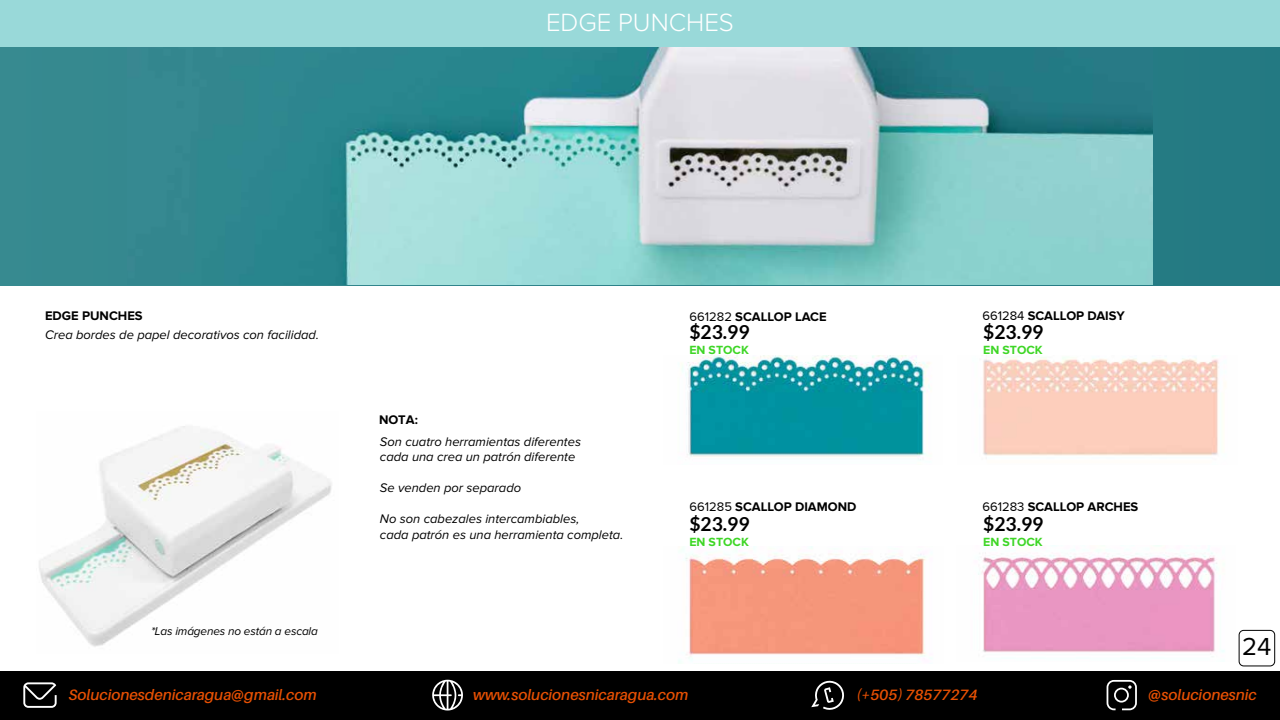
<style>
.page{position:relative;width:1280px;height:720px;background:#fff}
.page>*{position:absolute;margin:0;border:0;box-sizing:border-box;transform-origin:0 0}
.t1{font:300 25.9px "Proxima Nova";color:#fff}
.t2{font:25.5px "Proxima Nova";color:#000}
.t3{font:700 19.3px "Lato";color:#000}
.t4{font:italic 600 15px "Aileron";color:#e75003}
.t5{font:italic 12.9px/15.5px "Proxima Nova";color:#000}
.t6{font:700 12.9px "Proxima Nova";color:#000}
.t7{font:700 12.3px "Proxima Nova";color:#3ed626}
.t8{font:italic 11.8px "Proxima Nova";letter-spacing:-.01em;color:#000}
.s1{font-weight:400}
</style>
<div class="page">
<div style="left:0;top:25px;width:1280px;height:260px;background:linear-gradient(to bottom,#2d8189,#2e828a)"></div>
<img style="left:682px;top:355px;width:248px;height:105px">
<img style="left:978px;top:546px;width:247px;height:107px">
<img style="left:983px;top:355px;width:236px;height:101px">
<img style="left:678px;top:547px;width:254px;height:116px">
<img style="left:39px;top:426px;width:293px;height:221px">
<img style="left:128px;top:47px;width:1024px;height:238px">
<div style="left:0;top:0;width:1280px;height:47px;background:#99d9d9"></div>
<div style="left:1239px;top:630px;width:36px;height:36px;border:1px solid #000;border-radius:5px"></div>
<div style="left:0;top:671px;width:1280px;height:49px;background:#000"></div>
<svg style="left:1107px;top:680px;width:30px;height:30px"></svg>
<svg style="left:23px;top:682px;width:34px;height:26px"></svg>
<svg style="left:432px;top:680px;width:31px;height:31px"></svg>
<svg style="left:811px;top:680px;width:33px;height:30px"></svg>
<h1 class="t1" style="left:546px;top:11px;width:189px">EDGE PUNCHES</h1>
<p class="t6" style="left:45px;top:308px;width:99px">EDGE PUNCHES</p>
<p class="t5" style="left:45px;top:328px;width:275px">Crea bordes de papel decorativos con facilidad.</p>
<p class="t8" style="left:151px;top:626px;width:168px">*Las imágenes no están a escala</p>
<p class="t6" style="left:379px;top:412px;width:40px">NOTA:</p>
<p class="t5" style="left:380px;top:434px;width:203px">Son cuatro herramientas diferentes cada una crea un patrón diferente</p>
<p class="t5" style="left:380px;top:481px;width:143px">Se venden por separado</p>
<p class="t5" style="left:380px;top:512px;width:245px">No son cabezales intercambiables,<br>cada patrón es una herramienta completa.</p>
<p class="t6" style="left:690px;top:309px;width:139px"><span class="s1">661282</span> SCALLOP LACE</p>
<h3 class="t3" style="left:689px;top:321px;width:62px">$23.99</h3>
<p class="t7" style="left:689px;top:343px;width:61px">EN STOCK</p>
<p class="t6" style="left:690px;top:499px;width:168px"><span class="s1">661285</span> SCALLOP DIAMOND</p>
<h3 class="t3" style="left:689px;top:513px;width:62px">$23.99</h3>
<p class="t7" style="left:689px;top:535px;width:61px">EN STOCK</p>
<p class="t6" style="left:982px;top:308px;width:144px"><span class="s1">661284</span> SCALLOP DAISY</p>
<h3 class="t3" style="left:983px;top:321px;width:62px">$23.99</h3>
<p class="t7" style="left:983px;top:343px;width:61px">EN STOCK</p>
<p class="t6" style="left:982px;top:500px;width:157px"><span class="s1">661283</span> SCALLOP ARCHES</p>
<h3 class="t3" style="left:983px;top:513px;width:62px">$23.99</h3>
<p class="t7" style="left:983px;top:535px;width:61px">EN STOCK</p>
<h2 class="t2" style="left:1242px;top:632px;width:31px">24</h2>
<p class="t4" style="left:69px;top:686px;width:249px">Solucionesdenicaragua@gmail.com</p>
<p class="t4" style="left:473px;top:686px;width:217px">www.solucionesnicaragua.com</p>
<p class="t4" style="left:857px;top:687px;width:122px">(+505) 78577274</p>
<p class="t4" style="left:1148px;top:686px;width:110px">@solucionesnic</p>
</div>
